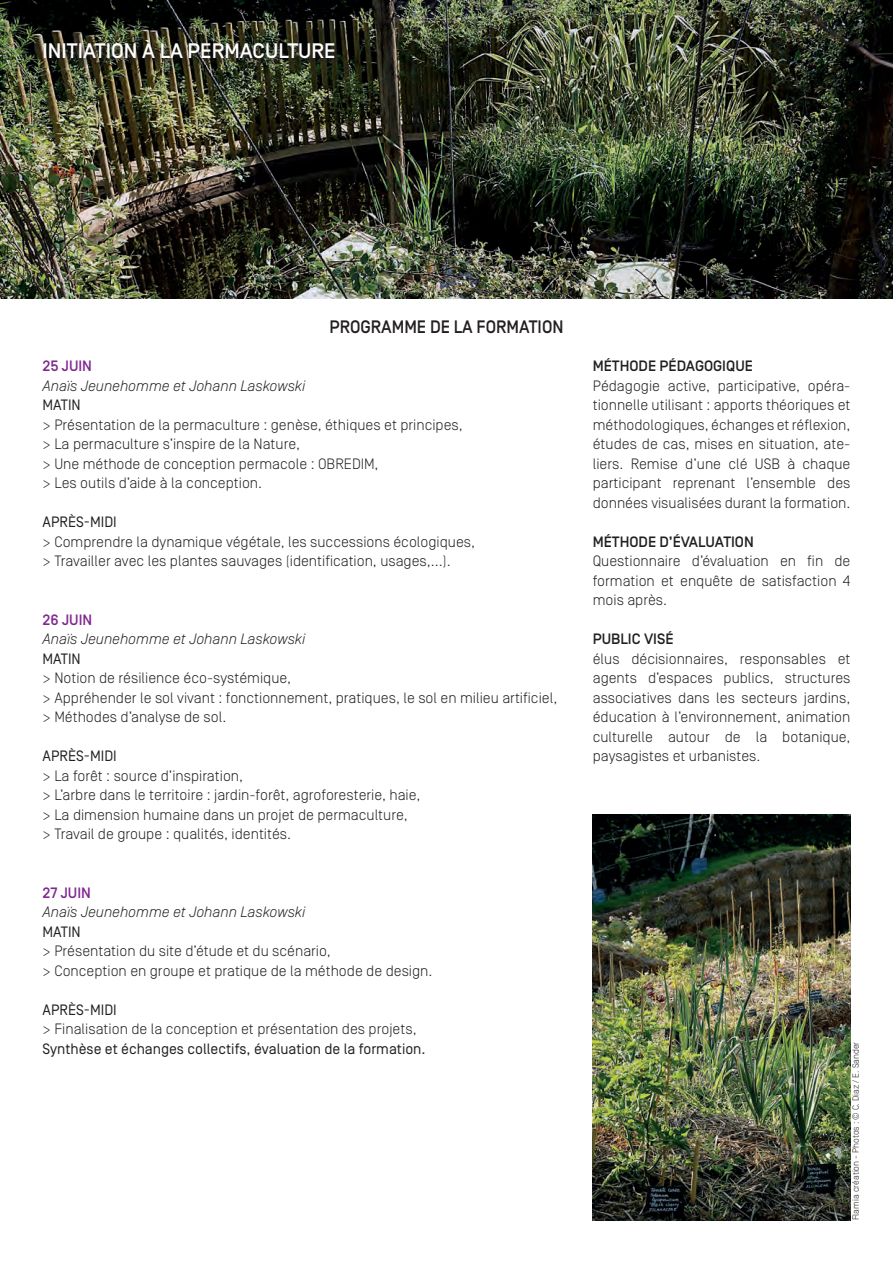
<style>
.page{position:relative;width:893px;height:1263px;background:#fff}
.page>*{position:absolute;margin:0;border:0;box-sizing:border-box;transform-origin:0 0}
.Txt-general{font:500 21px "Simplon BP";color:#fff}
.t1{font:500 18px "Simplon BP";color:#231f20;scale:.95 1}
.Bodie{font:300 15px/19.5px "Simplon BP";color:#231f20;text-align:justify}
.Bodie-2{font:15px "Simplon BP Regular";color:#231f20}
.Bodie-3{font:italic 300 15px "Simplon BP";color:#231f20}
.Bodie-4{font:500 15px "Simplon BP";color:#231f20}
.Bodie-5{font:500 15px "Simplon BP";color:#802990}
.Bodie-6{font:300 9px "Simplon BP";color:#231f20}
</style>
<div class="page">
<img style="left:0;top:0;width:893px;height:298px">
<div style="left:42px;top:39px;width:300px;height:27px;background:#231f20;opacity:.75"></div>
<img style="left:593px;top:814px;width:257px;height:406px">
<p class="Txt-general" style="left:43px;top:39px;width:295px">INITIATION À LA PERMACULTURE</p>
<p class="t1" style="left:329px;top:316px;width:248px">PROGRAMME DE LA FORMATION</p>
<p class="Bodie-5" style="left:43px;top:357px;width:51px">25 JUIN</p>
<p class="Bodie-3" style="left:43px;top:377px;width:264px">Anaïs Jeunehomme et Johann Laskowski</p>
<p class="Bodie-2" style="left:43px;top:396px;width:40px">MATIN</p>
<p class="Bodie" style="left:43px;top:414px;width:422px">&gt; Présentation de la permaculture : genèse, éthiques et principes,</p>
<p class="Bodie" style="left:43px;top:434px;width:259px">&gt; La permaculture s’inspire de la Nature,</p>
<p class="Bodie" style="left:43px;top:453px;width:337px">&gt; Une méthode de conception permacole : OBREDIM,</p>
<p class="Bodie" style="left:43px;top:473px;width:221px">&gt; Les outils d’aide à la conception.</p>
<p class="Bodie-2" style="left:43px;top:513px;width:76px">APRÈS-MIDI</p>
<p class="Bodie" style="left:43px;top:531px;width:434px">&gt; Comprendre la dynamique végétale, les successions écologiques,</p>
<p class="Bodie" style="left:43px;top:551px;width:410px">&gt; Travailler avec les plantes sauvages (identification, usages,...).</p>
<p class="Bodie-5" style="left:43px;top:611px;width:51px">26 JUIN</p>
<p class="Bodie-3" style="left:43px;top:630px;width:264px">Anaïs Jeunehomme et Johann Laskowski</p>
<p class="Bodie-2" style="left:43px;top:650px;width:40px">MATIN</p>
<p class="Bodie" style="left:43px;top:668px;width:250px">&gt; Notion de résilience éco-systémique,</p>
<p class="Bodie" style="left:43px;top:687px;width:516px">&gt; Appréhender le sol vivant : fonctionnement, pratiques, le sol en milieu artificiel,</p>
<p class="Bodie" style="left:43px;top:707px;width:185px">&gt; Méthodes d’analyse de sol.</p>
<p class="Bodie-2" style="left:43px;top:747px;width:76px">APRÈS-MIDI</p>
<p class="Bodie" style="left:43px;top:765px;width:202px">&gt; La forêt : source d’inspiration,</p>
<p class="Bodie" style="left:43px;top:785px;width:379px">&gt; L’arbre dans le territoire : jardin-forêt, agroforesterie, haie,</p>
<p class="Bodie" style="left:43px;top:804px;width:367px">&gt; La dimension humaine dans un projet de permaculture,</p>
<p class="Bodie" style="left:43px;top:824px;width:250px">&gt; Travail de groupe : qualités, identités.</p>
<p class="Bodie-5" style="left:43px;top:884px;width:50px">27 JUIN</p>
<p class="Bodie-3" style="left:43px;top:903px;width:264px">Anaïs Jeunehomme et Johann Laskowski</p>
<p class="Bodie-2" style="left:43px;top:923px;width:40px">MATIN</p>
<p class="Bodie" style="left:43px;top:941px;width:290px">&gt; Présentation du site d’étude et du scénario,</p>
<p class="Bodie" style="left:43px;top:960px;width:391px">&gt; Conception en groupe et pratique de la méthode de design.</p>
<p class="Bodie-2" style="left:43px;top:1001px;width:76px">APRÈS-MIDI</p>
<p class="Bodie" style="left:43px;top:1019px;width:376px">&gt; Finalisation de la conception et présentation des projets,</p>
<p class="Bodie-2" style="left:43px;top:1040px;width:385px">Synthèse et échanges collectifs, évaluation de la formation.</p>
<p class="Bodie-4" style="left:593px;top:357px;width:162px">MÉTHODE PÉDAGOGIQUE</p>
<p class="Bodie" style="left:593px;top:375px;width:259px">Pédagogie active, participative, opéra&shy;tionnelle utilisant : apports théoriques et méthodologiques, échanges et réflexion, études de cas, mises en situation, ate&shy;liers. Remise d’une clé USB à chaque participant reprenant l’ensemble des données visualisées durant la formation.</p>
<p class="Bodie-4" style="left:593px;top:533px;width:163px">MÉTHODE D’ÉVALUATION</p>
<p class="Bodie" style="left:593px;top:551px;width:259px">Questionnaire d’évaluation en fin de formation et enquête de satisfaction 4 mois après.</p>
<p class="Bodie-4" style="left:593px;top:630px;width:82px">PUBLIC VISÉ</p>
<p class="Bodie" style="left:593px;top:648px;width:259px">élus décisionnaires, responsables et agents d’espaces publics, structures associatives dans les secteurs jardins, éducation à l’environnement, animation culturelle autour de la botanique, paysagistes et urbanistes.</p>
<p class="Bodie-6" style="left:851px;top:1220px;width:180px;rotate:-90deg">Flamia création - Photos : © C. Diaz / E. Sander</p>
</div>
